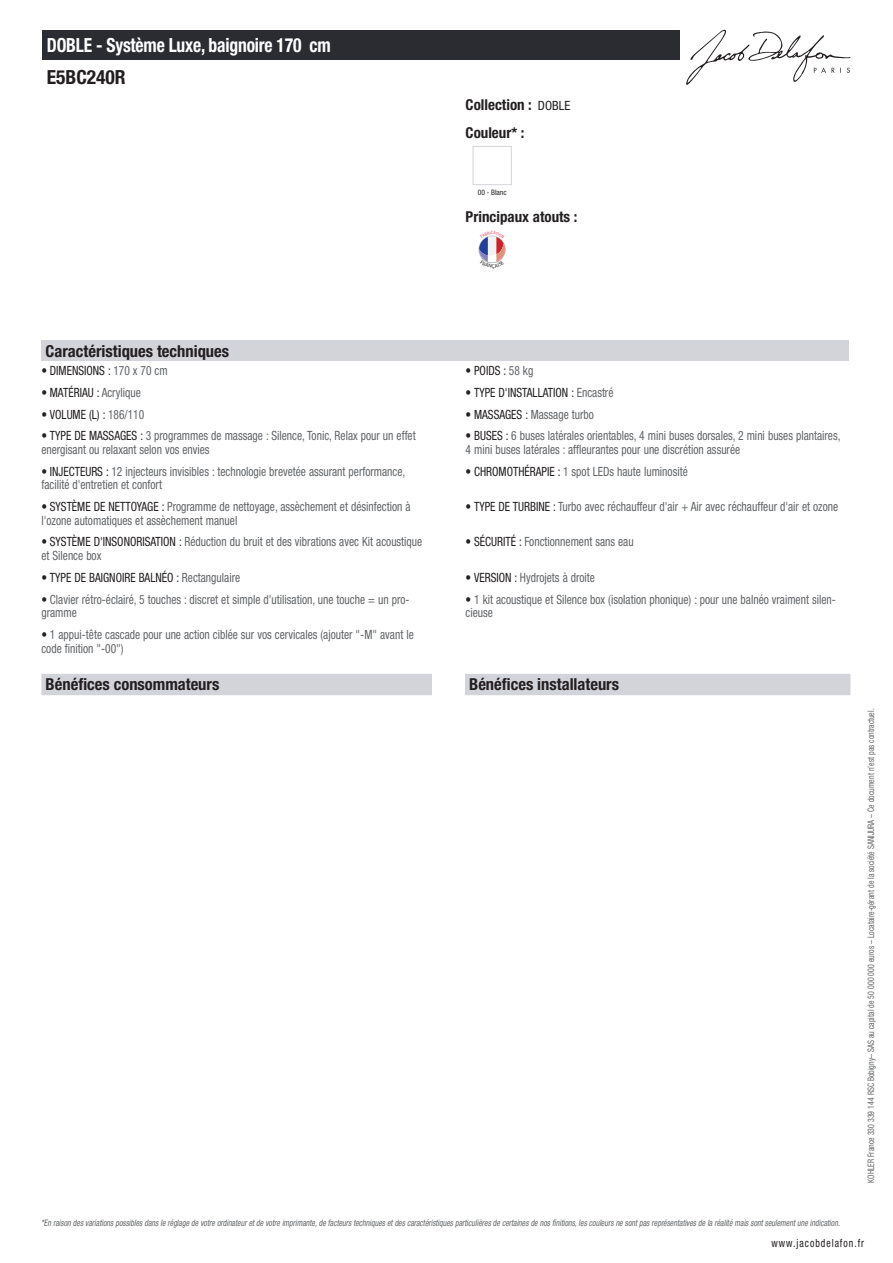
<style>
.page{position:relative;width:893px;height:1263px;background:#fff}
.page>*{position:absolute;margin:0;border:0;box-sizing:border-box;transform-origin:0 0}
.t1{font:700 condensed 19.5px "Helvetica Neue LT Std";letter-spacing:-.01em;color:#fff;scale:.9 1}
.t2{font:700 condensed 19.5px "Helvetica Neue LT Std";color:#231f20}
.t3{font:700 condensed 16.5px "Helvetica Neue LT Std";color:#231f20}
.t4{font:700 condensed 15px/27.8px "Helvetica Neue LT Std";color:#231f20}
.t5{font:condensed 12.75px/13.5px "Helvetica Neue LT Std";color:#626568;scale:.9 1}
.t6{font:condensed 12.75px "Helvetica Neue LT Std";color:#231f20;scale:.9 1}
.t7{font:condensed 11.25px "Helvetica Neue LT Std";letter-spacing:.1em;color:#231f20;scale:.87 1}
.t8{font:italic condensed 9px "Helvetica Neue LT Std";color:#626568;scale:.87 1}
.t9{font:condensed 9px "Helvetica Neue LT Std";color:#626568;scale:.87 1}
.t10{font:condensed 7.5px "Helvetica Neue LT Std";color:#231f20}
.s1{font-weight:400;font-size:12.75px}
.s2{color:#626568}
.s3{color:#231f20}
</style>
<div class="page">
<svg style="left:686px;top:30px;width:164px;height:55px"></svg>
<div style="left:473px;top:146px;width:39px;height:39px;border:1px solid #d3d4da"></div>
<div style="left:41px;top:340px;width:808px;height:21px;background:#d3d4da"></div>
<div style="left:41px;top:674px;width:809px;height:21px;background:#d3d4da"></div>
<div style="left:432px;top:674px;width:33px;height:21px;background:#fff"></div>
<div style="left:43px;top:30px;width:637px;height:30px;background:#2a2c32"></div>
<svg style="left:479px;top:235px;width:26px;height:28px"></svg>
<h1 class="t1" style="left:47px;top:33px;width:317px">DOBLE - Système Luxe, baignoire 170 cm</h1>
<h1 class="t2" style="left:47px;top:65px;width:80px">E5BC240R</h1>
<p class="t4" style="left:466px;top:90px;width:106px">Collection : <span class="s1">DOBLE<br></span>Couleur* :</p>
<p class="t10" style="left:478px;top:188px;width:30px">00 - Blanc</p>
<p class="t4" style="left:466px;top:203px;width:113px">Principaux atouts :</p>
<p class="t3" style="left:46px;top:341px;width:185px">Caractéristiques techniques</p>
<p class="t6" style="left:41px;top:363px;width:142px">• DIMENSIONS : <span class="s2">170 x 70 cm</span></p>
<p class="t6" style="left:466px;top:363px;width:77px">• POIDS : <span class="s2">58 kg</span></p>
<p class="t6" style="left:41px;top:385px;width:112px">• MATÉRIAU : <span class="s2">Acrylique</span></p>
<p class="t6" style="left:466px;top:385px;width:166px">• TYPE D'INSTALLATION : <span class="s2">Encastré</span></p>
<p class="t6" style="left:41px;top:407px;width:116px">• VOLUME (L) : <span class="s2">186/110</span></p>
<p class="t5" style="left:466px;top:407px;width:144px"><span class="s3">• MASSAGES :</span> Massage turbo</p>
<p class="t5" style="left:41px;top:429px;width:417px"><span class="s3">• TYPE DE MASSAGES :</span> 3 programmes de massage : Silence, Tonic, Relax pour un effet energisant ou relaxant selon vos envies</p>
<p class="t5" style="left:466px;top:429px;width:418px"><span class="s3">• BUSES :</span> 6 buses latérales orientables, 4 mini buses dorsales, 2 mini buses plantaires,<br>4 mini buses latérales : affleurantes pour une discrétion assurée</p>
<p class="t5" style="left:41px;top:464px;width:406px"><span class="s3">• INJECTEURS :</span> 12 injecteurs invisibles : technologie brevetée assurant performance, facilité d'entretien et confort</p>
<p class="t5" style="left:466px;top:464px;width:248px"><span class="s3">• CHROMOTHÉRAPIE :</span> 1 spot LEDs haute luminosité</p>
<p class="t5" style="left:41px;top:500px;width:412px"><span class="s3">• SYSTÈME DE NETTOYAGE :</span> Programme de nettoyage, assèchement et désinfection à l'ozone automatiques et assèchement manuel</p>
<p class="t5" style="left:466px;top:500px;width:415px"><span class="s3">• TYPE DE TURBINE :</span> Turbo avec réchauffeur d'air + Air avec réchauffeur d'air et ozone</p>
<p class="t5" style="left:41px;top:535px;width:425px"><span class="s3">• SYSTÈME D'INSONORISATION :</span> Réduction du bruit et des vibrations avec Kit acoustique et Silence box</p>
<p class="t5" style="left:466px;top:535px;width:188px"><span class="s3">• SÉCURITÉ :</span> Fonctionnement sans eau</p>
<p class="t6" style="left:41px;top:570px;width:222px">• TYPE DE BAIGNOIRE BALNÉO : <span class="s2">Rectangulaire</span></p>
<p class="t5" style="left:466px;top:570px;width:145px"><span class="s3">• VERSION :</span> Hydrojets à droite</p>
<p class="t5" style="left:41px;top:592px;width:411px"><span class="s3">•</span> Clavier rétro-éclairé, 5 touches : discret et simple d'utilisation, une touche = un pro&shy;gramme</p>
<p class="t5" style="left:466px;top:592px;width:413px"><span class="s3">•</span> 1 kit acoustique et Silence box (isolation phonique) : pour une balnéo vraiment silen&shy;cieuse</p>
<p class="t5" style="left:41px;top:628px;width:415px"><span class="s3">•</span> 1 appui-tête cascade pour une action ciblée sur vos cervicales (ajouter "-M" avant le code finition "-00")</p>
<p class="t3" style="left:46px;top:674px;width:175px">Bénéfices consommateurs</p>
<p class="t3" style="left:469px;top:674px;width:151px">Bénéfices installateurs</p>
<p class="t9" style="left:866px;top:1183px;width:547px;rotate:-90deg">KOHLER France 330 339 144 RSC Bobigny– SAS au capital de 50 000 000 euros – Locataire-gérant de la société SANIJURA – Ce document n’est pas contractuel.</p>
<p class="t8" style="left:41px;top:1217px;width:922px">*En raison desvariationspossiblesdansle réglage de votre ordinateuretde votre imprimante,de facteurstechniquesetdescaractéristiquesparticulièresde certainesde nosfinitions,lescouleursne sontpasreprésentativesde la réalité maissontseulementune indication.</p>
<p class="t7" style="left:772px;top:1237px;width:108px">www.jacobdelafon.fr</p>
</div>
